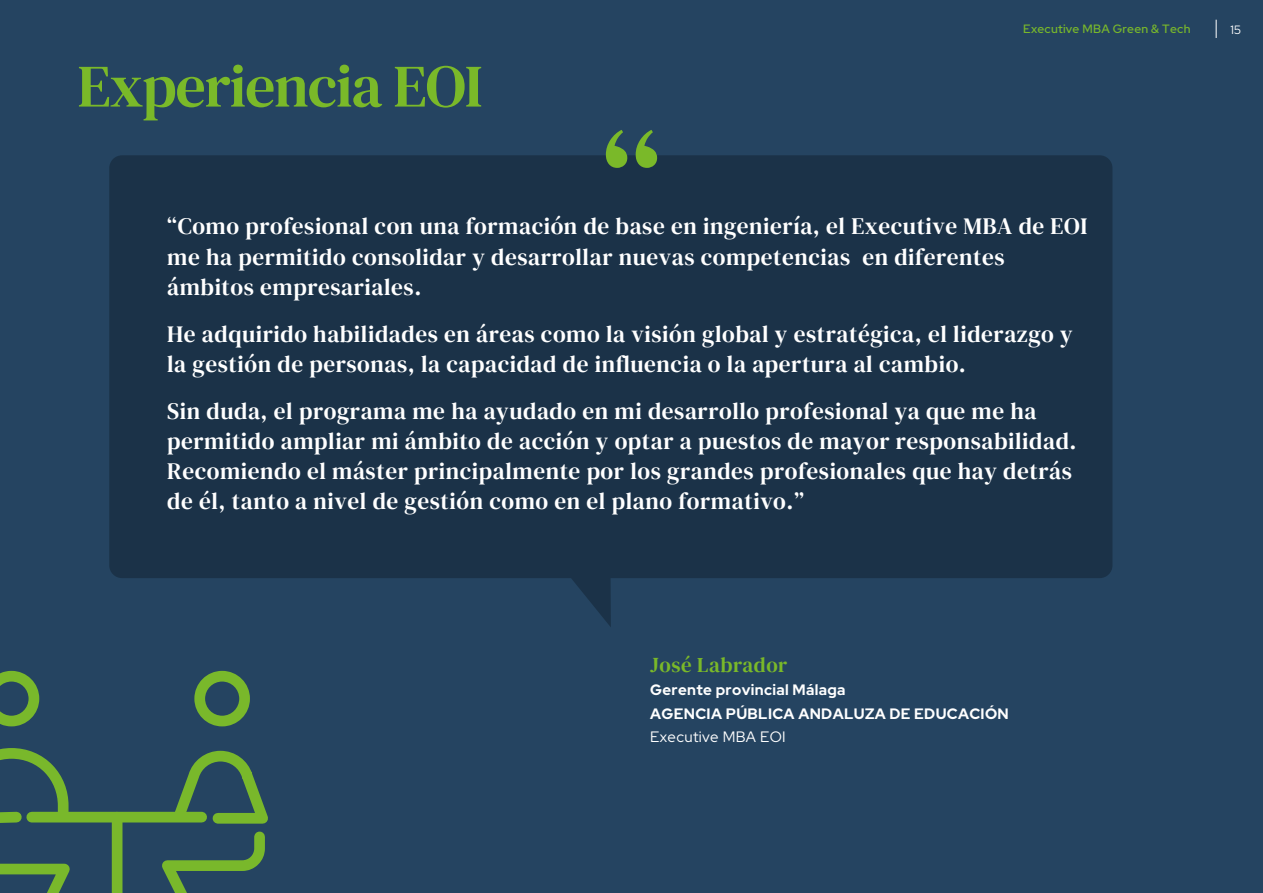
<style>
.page{position:relative;width:1263px;height:893px;background:#254461}
.page>*{position:absolute;margin:0;border:0;box-sizing:border-box;transform-origin:0 0}
.t1{font:60.15px "DM Serif Text";letter-spacing:-.02em;color:#7ab929}
.t2{font:23.4px/30.2px "DM Serif Text";letter-spacing:.025em;color:#fff}
.t3{font:21px "DM Serif Text";letter-spacing:.025em;color:#7ab929}
.t4{font:700 15px/23.7px "Red Hat Display";letter-spacing:.025em;color:#fff}
.t5{font:15px "Red Hat Display";letter-spacing:.025em;color:#fff}
.t6{font:500 12px "Red Hat Display";letter-spacing:.02em;color:#79b82b}
.t7{font:12px "Red Hat Display";color:#fff}
</style>
<div class="page">
<svg style="left:0;top:671px;width:39px;height:55px"></svg>
<div style="left:194px;top:671px;width:56px;height:55px;border:11px solid #79b82b;border-radius:50%"></div>
<div style="left:32px;top:812px;width:170px;height:10px;background:#79b82b"></div>
<svg style="left:0;top:748px;width:81px;height:145px"></svg>
<div style="left:112px;top:817px;width:10px;height:76px;background:#79b82b"></div>
<svg style="left:150px;top:715px;width:118px;height:178px"></svg>
<svg style="left:109px;top:155px;width:1003px;height:472px;fill:#1b3248"></svg>
<svg style="left:606px;top:130px;width:51px;height:38px"></svg>
<svg style="left:1216px;top:20px;width:1px;height:18px"></svg>
<h1 class="t1" style="left:78px;top:51px;width:406px">Experiencia EOI</h1>
<p class="t6" style="left:1023px;top:21px;width:169px">Executive MBA Green &amp; Tech</p>
<p class="t7" style="left:1230px;top:22px;width:12px">15</p>
<p class="t2" style="left:167px;top:212px;width:922px">“Como profesional con una formación de base en ingeniería, el Executive MBA de EOI me ha permitido consolidar y desarrollar nuevas competencias en diferentes ámbitos empresariales.</p>
<p class="t2" style="left:167px;top:319px;width:907px">He adquirido habilidades en áreas como la visión global y estratégica, el liderazgo y la gestión de personas, la capacidad de influencia o la apertura al cambio.</p>
<p class="t2" style="left:167px;top:396px;width:911px">Sin duda, el programa me ha ayudado en mi desarrollo profesional ya que me ha permitido ampliar mi ámbito de acción y optar a puestos de mayor responsabilidad.<br>Recomiendo el máster principalmente por los grandes profesionales que hay detrás de él, tanto a nivel de gestión como en el plano formativo.”</p>
<p class="t3" style="left:650px;top:652px;width:139px">José Labrador</p>
<p class="t4" style="left:650px;top:678px;width:360px">Gerente provincial Málaga<br>AGENCIA PÚBLICA ANDALUZA DE EDUCACIÓN</p>
<p class="t5" style="left:650px;top:727px;width:137px">Executive MBA EOI</p>
</div>
